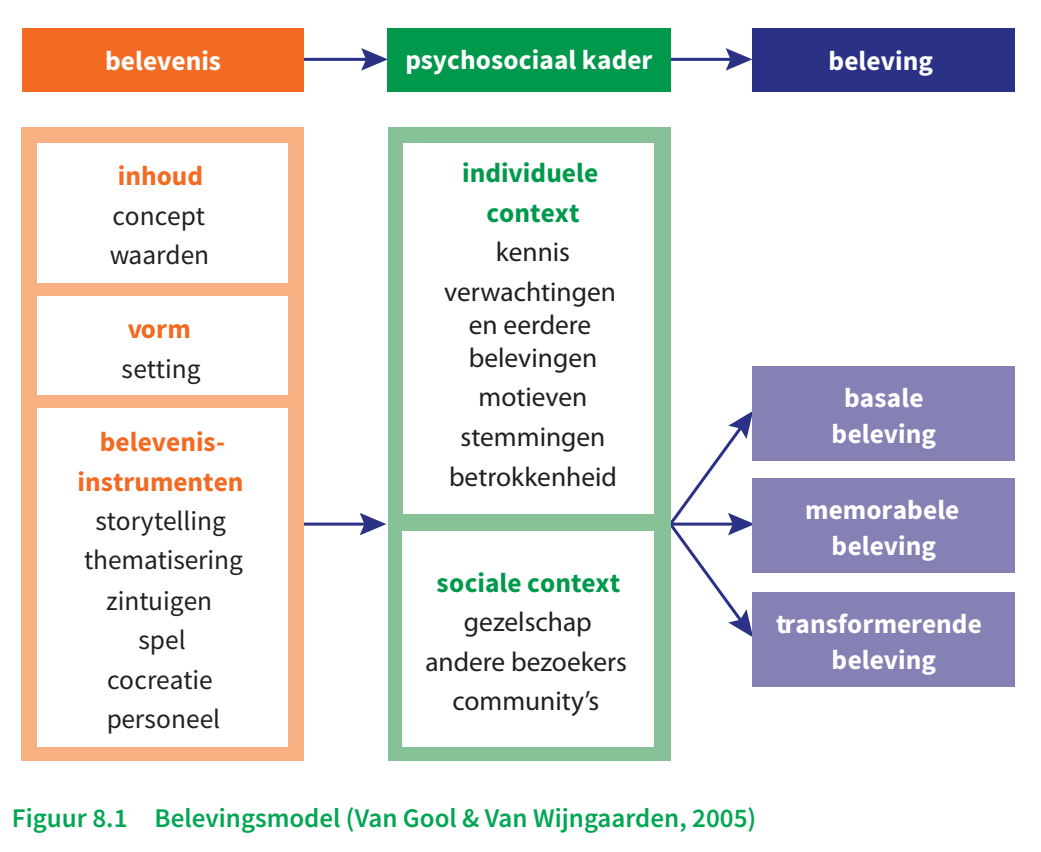
<style>
.page{position:relative;width:1041px;height:852px;background:#fff}
.page>*{position:absolute;margin:0;border:0;box-sizing:border-box;transform-origin:0 0}
.t1{font:27.3px/39.6px "Myriad Pro";color:#231f20;text-align:center}
.t2{font:27.3px/39.6px "Source Sans Pro";letter-spacing:-.005em;color:#231f20}
.t3{font:700 27.3px/36.6px "Source Sans Pro";color:#fff;text-align:center}
.bijschrift_groen{font:600 27px "Source Sans Pro";color:#00a652}
.s1{font-weight:700;color:#f36b23}
.s2{font-family:"Source Sans Pro";font-weight:700;color:#00994c}
</style>
<div class="page">
<hr style="left:303px;top:58px;width:67px;height:3px;background:#2b3285">
<svg style="left:361px;top:48px;width:26px;height:23px"></svg>
<hr style="left:668px;top:58px;width:66px;height:3px;background:#2b3285">
<svg style="left:725px;top:48px;width:27px;height:23px"></svg>
<svg style="left:671px;top:411px;width:83px;height:226px"></svg>
<svg style="left:304px;top:522px;width:55px;height:4px"></svg>
<svg style="left:359px;top:513px;width:27px;height:22px"></svg>
<div style="left:752px;top:28px;width:262px;height:63px;background:#2b3285"></div>
<div style="left:387px;top:28px;width:284px;height:63px;background:#00994c"></div>
<div style="left:28px;top:28px;width:276px;height:63px;background:#f36b23"></div>
<div style="left:21px;top:128px;width:283px;height:633px;background:#f9b183"></div>
<div style="left:38px;top:143px;width:250px;height:140px;background:#fff"></div>
<div style="left:38px;top:297px;width:250px;height:98px;background:#fff"></div>
<div style="left:388px;top:128px;width:283px;height:633px;background:#86c197"></div>
<div style="left:403px;top:143px;width:250px;height:371px;background:#fff"></div>
<div style="left:401px;top:531px;width:252px;height:216px;background:#fff"></div>
<div style="left:38px;top:409px;width:250px;height:338px;background:#fff"></div>
<div style="left:752px;top:366px;width:262px;height:94px;background:#8581b4"></div>
<div style="left:752px;top:478px;width:262px;height:94px;background:#8581b4"></div>
<div style="left:752px;top:592px;width:262px;height:94px;background:#8581b4"></div>
<div style="left:22px;top:28px;width:8px;height:63px;background:#f36b23"></div>
<p class="t3" style="left:105px;top:42px;width:117px">belevenis</p>
<p class="t3" style="left:405px;top:41px;width:248px">psychosociaal kader</p>
<p class="t3" style="left:828px;top:42px;width:106px">beleving</p>
<p class="t2" style="left:110px;top:156px;width:101px"><span class="s1">inhoud </span>concept waarden</p>
<p class="t2" style="left:121px;top:309px;width:81px"><span class="s1">vorm </span>setting</p>
<p class="t2" style="left:78px;top:422px;width:167px;text-align:center"><span class="s1">belevenis&shy;instrumenten </span>storytelling thematisering zintuigen<br>spel<br>cocreatie personeel</p>
<p class="t1" style="left:444px;top:154px;width:173px"><span class="s2">individuele context </span>kennis verwachtingen</p>
<p class="t1" style="left:468px;top:309px;width:130px;line-height:33px;text-align:left">en eerdere belevingen</p>
<p class="t1" style="left:449px;top:377px;width:169px">motieven stemmingen betrokkenheid</p>
<p class="t1" style="left:425px;top:563px;width:203px"><span class="s2">sociale context </span>gezelschap andere bezoekers community’s</p>
<p class="t3" style="left:831px;top:379px;width:106px">basale beleving</p>
<p class="t3" style="left:805px;top:491px;width:156px">memorabele beleving</p>
<p class="t3" style="left:776px;top:605px;width:207px">transformerende beleving</p>
<p class="bijschrift_groen" style="left:12px;top:800px;width:745px">Figuur 8.1 Belevingsmodel (Van Gool &amp; Van Wijngaarden, 2005)</p>
</div>
